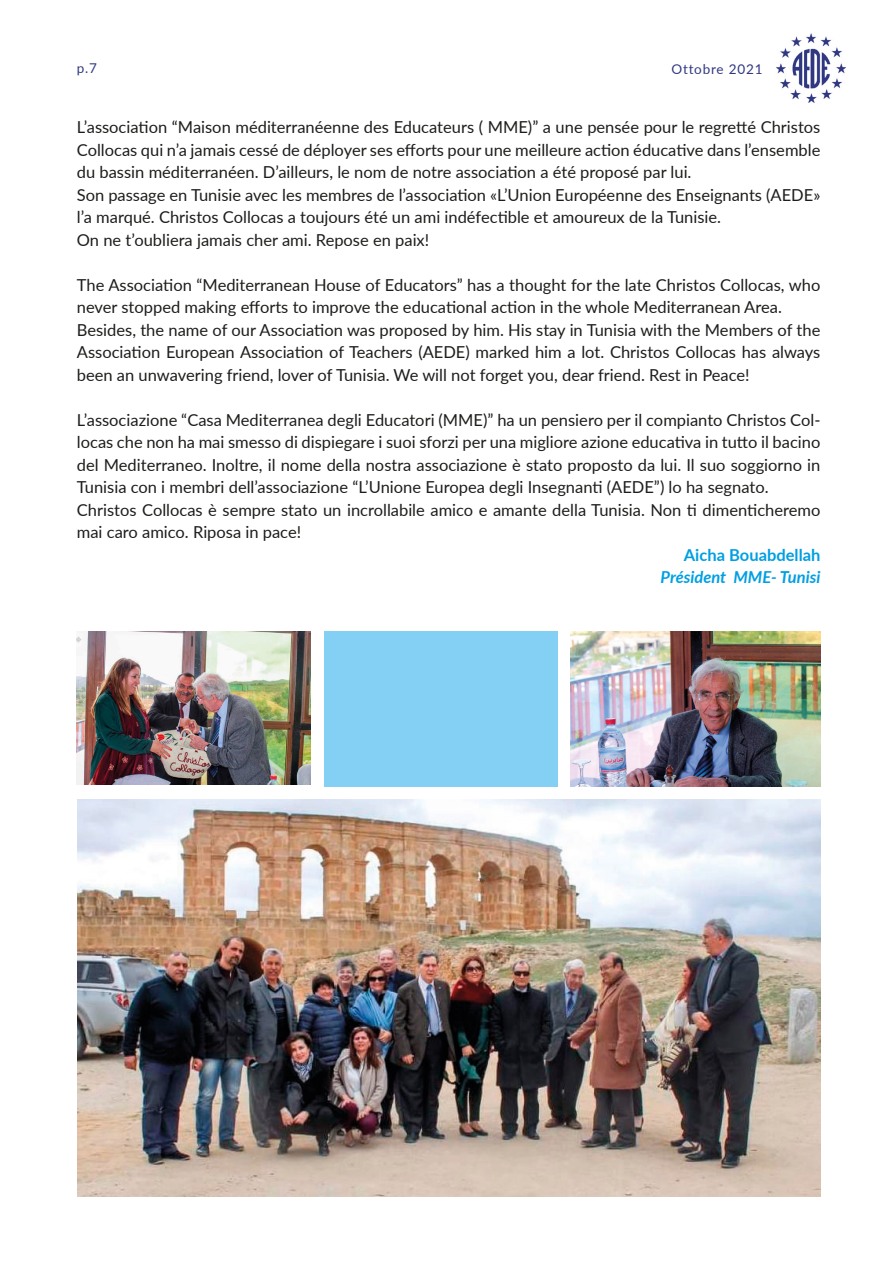
<style>
.page{position:relative;width:893px;height:1263px;background:#fff}
.page>*{position:absolute;margin:0;border:0;box-sizing:border-box;transform-origin:0 0}
.t1{font:16.5px/22.5px "Lato";color:#1d1d1b;text-align:justify}
.t2{font:italic 700 16.5px "Lato";color:#009fe3}
.t3{font:700 16.5px "Lato";color:#009fe3}
.t4{font:13.5px "Lato";letter-spacing:.06em;color:#313881}
</style>
<div class="page">
<img style="left:776px;top:33px;width:70px;height:70px">
<img style="left:570px;top:631px;width:250px;height:156px">
<div style="left:324px;top:631px;width:233px;height:156px;background:#84d0f5"></div>
<img style="left:77px;top:631px;width:233px;height:154px">
<img style="left:78px;top:799px;width:742px;height:398px">
<p class="t4" style="left:77px;top:59px;width:22px">p.7</p>
<p class="t4" style="left:671px;top:59px;width:93px">Ottobre 2021</p>
<p class="t1" style="left:77px;top:115px;width:745px">L’association “Maison méditerranéenne des Educateurs ( MME)” a une pensée pour le regretté Christos Collocas qui n’a jamais cessé de déployer ses efforts pour une meilleure action éducative dans l’ensemble du bassin méditerranéen. D’ailleurs, le nom de notre association a été proposé par lui.</p>
<p class="t1" style="left:77px;top:183px;width:745px">Son passage en Tunisie avec les membres de l’association «L’Union Européenne des Enseignants (AEDE» l’a marqué. Christos Collocas a toujours été un ami indéfectible et amoureux de la Tunisie.</p>
<p class="t1" style="left:77px;top:228px;width:354px">On ne t’oubliera jamais cher ami. Repose en paix!</p>
<p class="t1" style="left:77px;top:273px;width:745px">The Association “Mediterranean House of Educators” has a thought for the late Christos Collocas, who never stopped making efforts to improve the educational action in the whole Mediterranean Area.</p>
<p class="t1" style="left:77px;top:318px;width:745px">Besides, the name of our Association was proposed by him. His stay in Tunisia with the Members of the Association European Association of Teachers (AEDE) marked him a lot. Christos Collocas has always been an unwavering friend, lover of Tunisia. We will not forget you, dear friend. Rest in Peace!</p>
<p class="t1" style="left:77px;top:408px;width:745px">L’associazione “Casa Mediterranea degli Educatori (MME)” ha un pensiero per il compianto Christos Col&shy;locas che non ha mai smesso di dispiegare i suoi sforzi per una migliore azione educativa in tutto il bacino del Mediterraneo. Inoltre, il nome della nostra associazione è stato proposto da lui. Il suo soggiorno in Tunisia con i membri dell’associazione “L’Unione Europea degli Insegnanti (AEDE”) lo ha segnato.</p>
<p class="t1" style="left:77px;top:498px;width:745px">Christos Collocas è sempre stato un incrollabile amico e amante della Tunisia. Non ti dimenticheremo mai caro amico. Riposa in pace!</p>
<p class="t3" style="left:684px;top:542px;width:138px">Aicha Bouabdellah</p>
<p class="t2" style="left:661px;top:565px;width:161px">Président MME- Tunisi</p>
</div>
